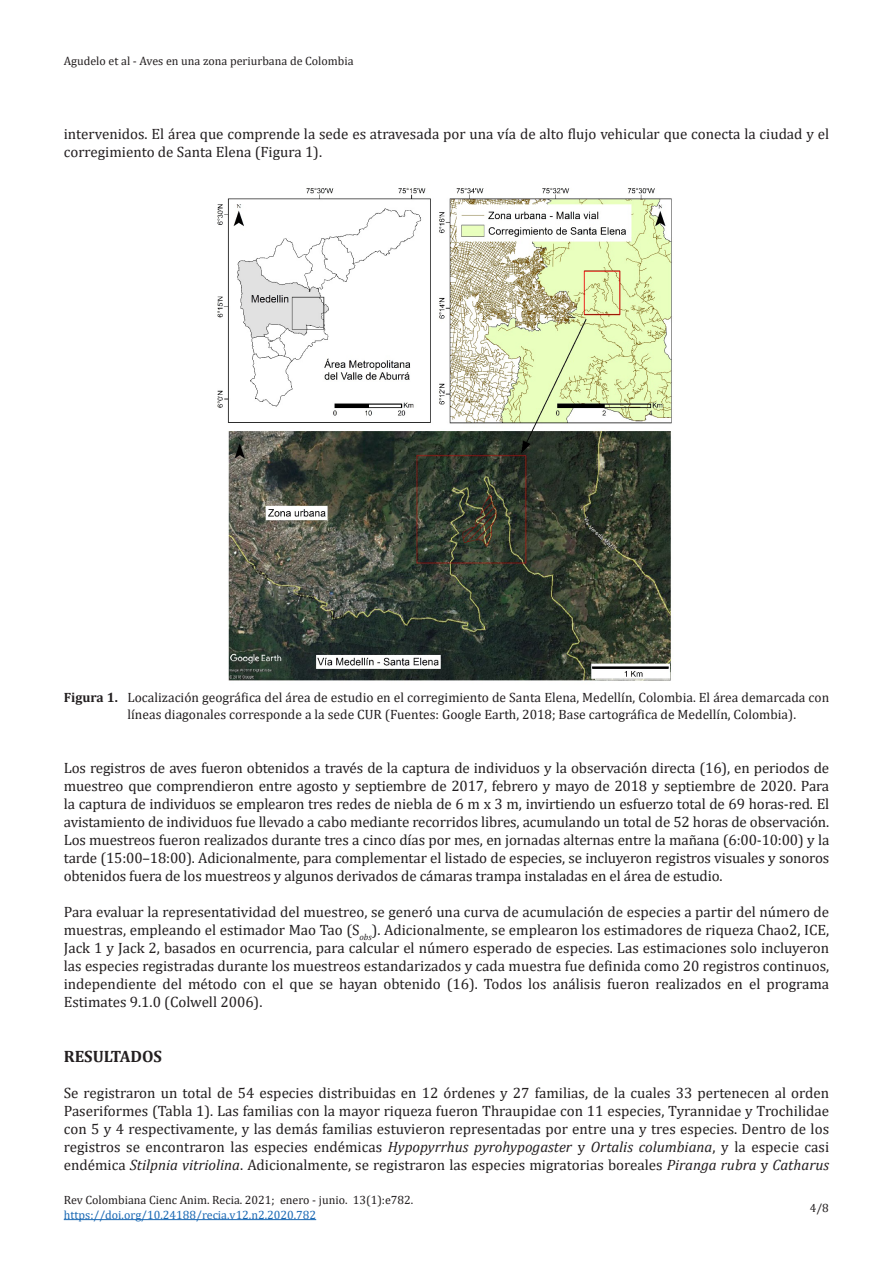
<style>
.page{position:relative;width:893px;height:1263px;background:#fff}
.page>*{position:absolute;margin:0;border:0;box-sizing:border-box;transform-origin:0 0}
.t1{font:700 16.5px "Cambria";color:#231f20}
.t2{font:15px/18px "Cambria";color:#231f20;text-align:justify}
.t3{font:13.5px/16.2px "Cambria";color:#231f20}
.t4{font:12px "Cambria";color:#231f20}
.t5{font:12px "Cambria";color:#1b69b4}
.s1{font-weight:700}
.s2{font-style:italic}
</style>
<div class="page">
<hr style="left:64px;top:1219px;width:252px;height:1px;background:#1b69b4">
<img style="left:217px;top:187px;width:455px;height:494px">
<p class="t4" style="left:64px;top:53px;width:291px">Agudelo et al - Aves en una zona periurbana de Colombia</p>
<p class="t2" style="left:64px;top:125px;width:767px">intervenidos. El área que comprende la sede es atravesada por una vía de alto flujo vehicular que conecta la ciudad y el corregimiento de Santa Elena (Figura 1).</p>
<p class="t3" style="left:128px;top:689px;width:703px;text-indent:-64px"><span class="s1">Figura 1.</span> Localización geográfica del área de estudio en el corregimiento de Santa Elena, Medellín, Colombia. El área demarcada con líneas diagonales corresponde a la sede CUR (Fuentes: Google Earth, 2018; Base cartográfica de Medellín, Colombia).</p>
<p class="t2" style="left:64px;top:758px;width:767px">Los registros de aves fueron obtenidos a través de la captura de individuos y la observación directa (16), en periodos de muestreo que comprendieron entre agosto y septiembre de 2017, febrero y mayo de 2018 y septiembre de 2020. Para la captura de individuos se emplearon tres redes de niebla de 6 m x 3 m, invirtiendo un esfuerzo total de 69 horas-red. El avistamiento de individuos fue llevado a cabo mediante recorridos libres, acumulando un total de 52 horas de observación.<br>Los muestreos fueron realizados durante tres a cinco días por mes, en jornadas alternas entre la mañana (6:00-10:00) y la tarde (15:00–18:00). Adicionalmente, para complementar el listado de especies, se incluyeron registros visuales y sonoros obtenidos fuera de los muestreos y algunos derivados de cámaras trampa instaladas en el área de estudio.</p>
<p class="t2" style="left:64px;top:902px;width:767px">Para evaluar la representatividad del muestreo, se generó una curva de acumulación de especies a partir del número de muestras, empleando el estimador Mao Tao (S<sub>obs</sub>). Adicionalmente, se emplearon los estimadores de riqueza Chao2, ICE, Jack 1 y Jack 2, basados en ocurrencia, para calcular el número esperado de especies. Las estimaciones solo incluyeron las especies registradas durante los muestreos estandarizados y cada muestra fue definida como 20 registros continuos, independiente del método con el que se hayan obtenido (16). Todos los análisis fueron realizados en el programa Estimates 9.1.0 (Colwell 2006).</p>
<p class="t1" style="left:64px;top:1045px;width:100px">RESULTADOS</p>
<p class="t2" style="left:64px;top:1084px;width:767px">Se registraron un total de 54 especies distribuidas en 12 órdenes y 27 familias, de la cuales 33 pertenecen al orden Paseriformes (Tabla 1). Las familias con la mayor riqueza fueron Thraupidae con 11 especies, Tyrannidae y Trochilidae con 5 y 4 respectivamente, y las demás familias estuvieron representadas por entre una y tres especies. Dentro de los registros se encontraron las especies endémicas <span class="s2">Hypopyrrhus pyrohypogaster</span> y <span class="s2">Ortalis columbiana</span>, y la especie casi endémica <span class="s2">Stilpnia vitriolina</span>. Adicionalmente, se registraron las especies migratorias boreales <span class="s2">Piranga rubra</span> y <span class="s2">Catharus</span></p>
<p class="t4" style="left:64px;top:1193px;width:351px">Rev Colombiana Cienc Anim. Recia. 2021; enero - junio. 13(1):e782.</p>
<p class="t5" style="left:64px;top:1208px;width:254px">https://doi.org/10.24188/recia.v12.n2.2020.782</p>
<p class="t4" style="left:810px;top:1200px;width:21px">4/8</p>
</div>
